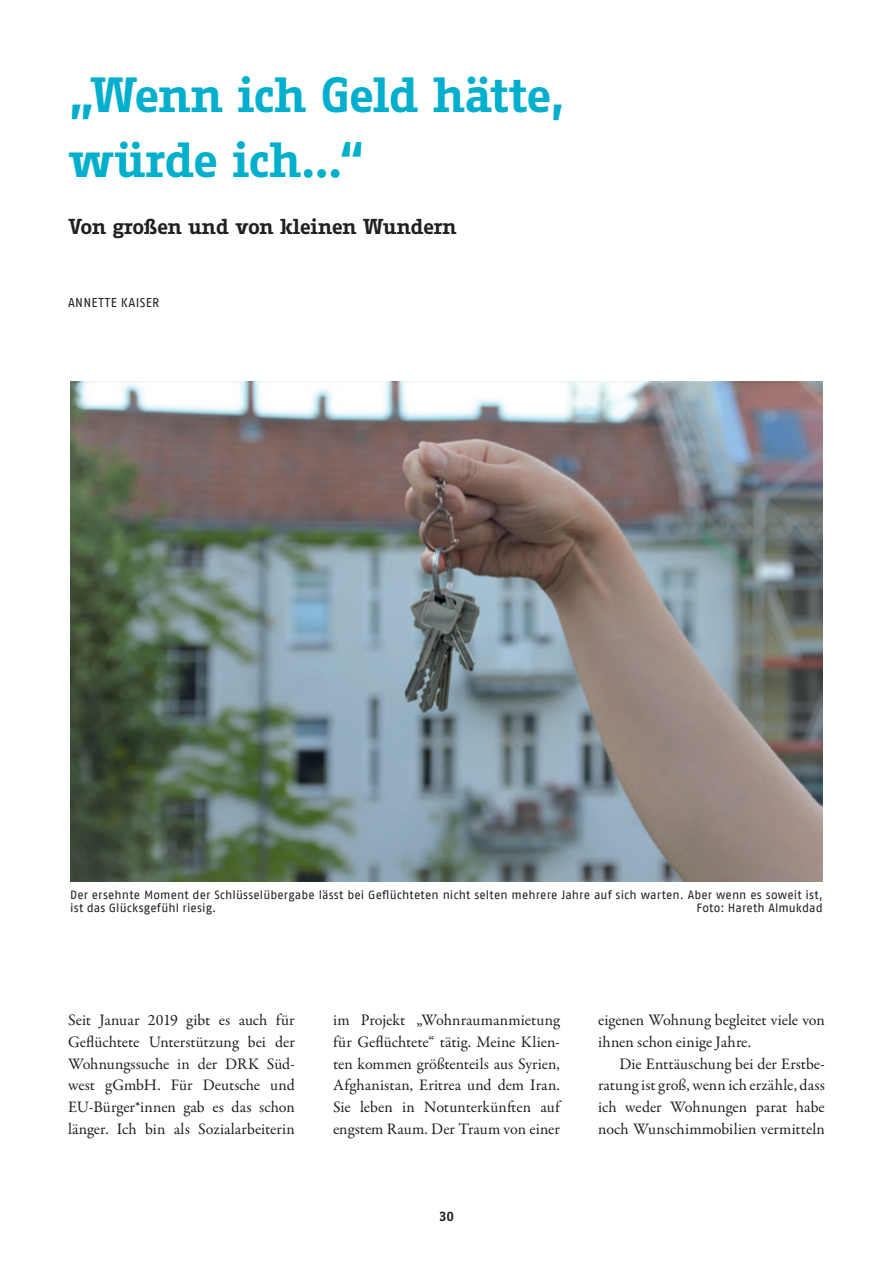
<style>
.page{position:relative;width:893px;height:1263px;background:#fff}
.page>*{position:absolute;margin:0;border:0;box-sizing:border-box;transform-origin:0 0}
.t1{font:700 48px/65.2px "Fago Office Serif";letter-spacing:-.03em;color:#00afcd}
.t2{font:700 21px "Fago Office Serif";letter-spacing:-.025em;color:#231f20}
.t3{font:16.2px/21.8px "Garamond Premr Pro";color:#231f20;text-align:justify}
.t4{font:700 13.2px "Fago Office Serif";color:#231f20}
.t5{font:12.75px "Fago No";letter-spacing:.03em;color:#231f20}
.t6{font:12px/13.5px "Fago No";letter-spacing:.01em;color:#231f20}
</style>
<div class="page">
<img style="left:70px;top:381px;width:753px;height:501px">
<h1 class="t1" style="left:68px;top:62px;width:499px">„Wenn ich Geld hätte, würde ich…“</h1>
<p class="t2" style="left:68px;top:215px;width:390px">Von großen und von kleinen Wundern</p>
<p class="t5" style="left:68px;top:296px;width:93px">ANNETTE KAISER</p>
<p class="t6" style="left:70px;top:888px;width:754px">Der ersehnte Moment der Schlüsselübergabe lässt bei Geflüchteten nicht selten mehrere Jahre auf sich warten. Aber wenn es soweit ist, ist das Glücksgefühl riesig.</p>
<p class="t6" style="left:696px;top:901px;width:128px">Foto: Hareth Almukdad</p>
<p class="t3" style="left:68px;top:1009px;width:228px">Seit Januar 2019 gibt es auch für Geflüchtete Unterstützung bei der Wohnungssuche in der DRK Süd&shy;west gGmbH. Für Deutsche und EU-Bürger*innen gab es das schon länger. Ich bin als Sozialarbeiterin</p>
<p class="t3" style="left:333px;top:1009px;width:228px">im Projekt „Wohnraumanmietung für Geflüchtete“ tätig. Meine Klien&shy;ten kommen größtenteils aus Syrien, Afghanistan, Eritrea und dem Iran.<br>Sie leben in Notunterkünften auf engstem Raum. Der Traum von einer</p>
<p class="t3" style="left:598px;top:1009px;width:228px">eigenen Wohnung begleitet viele von ihnen schon einige Jahre.</p>
<p class="t3" style="left:598px;top:1053px;width:228px;text-indent:21px">Die Enttäuschung bei der Erstbe&shy;ratung ist groß, wenn ich erzähle, dass ich weder Wohnungen parat habe noch Wunschimmobilien vermitteln</p>
<p class="t4" style="left:439px;top:1209px;width:17px">30</p>
</div>
